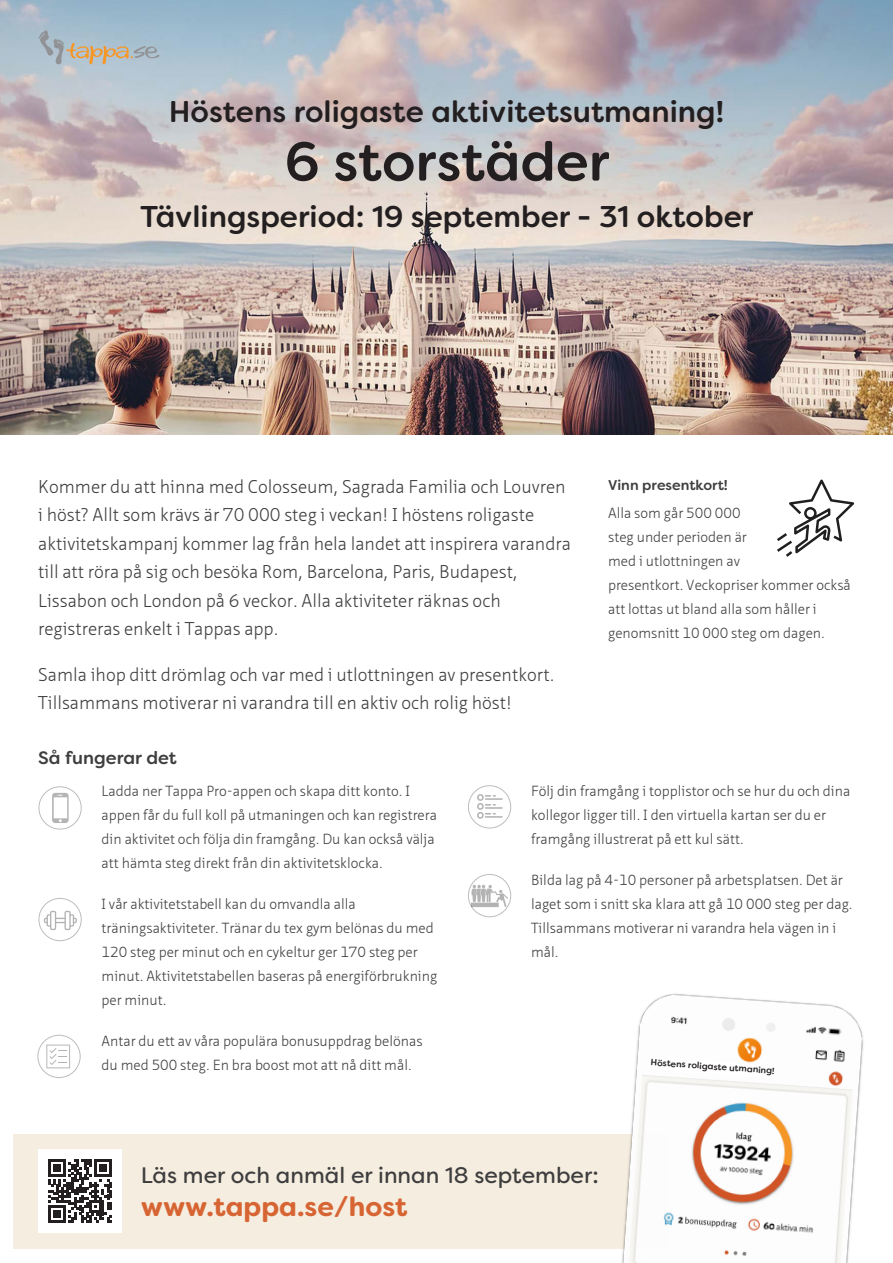
<style>
.page{position:relative;width:893px;height:1263px;background:#fff}
.page>*{position:absolute;margin:0;border:0;box-sizing:border-box;transform-origin:0 0}
.t1{font:500 54.75px "Filson Soft";color:#231f20}
.t2{font:500 30px "Filson Soft";color:#231f20}
.t3{font:700 27px "Filson Soft";color:#d76533}
.t4{font:22.5px "Filson Soft";color:#3e3e3f}
.t5{font:300 18px/28.5px "Neue Sans";color:#3e3e3f}
.t6{font:500 18px "Filson Soft";color:#3e3e3f}
.t7{font:300 14.25px/24px "Neue Sans";color:#3e3e3f}
.t8{font:500 14.25px "Filson Soft";color:#3e3e3f}
.t9{font:500 9px "Filson Soft";color:#231f20}
</style>
<div class="page">
<img style="left:0;top:0;width:893px;height:434px">
<div style="left:14px;top:1134px;width:655px;height:114px;background:#f5eddf"></div>
<svg style="left:52px;top:793px;width:17px;height:30px"></svg>
<div style="left:39px;top:786px;width:43px;height:43px;border:1px solid #bcbdc0;border-radius:50%"></div>
<svg style="left:468px;top:874px;width:43px;height:43px"></svg>
<div style="left:468px;top:874px;width:43px;height:43px;border:1px solid #bcbdc0;border-radius:50%"></div>
<img style="left:472px;top:878px;width:36px;height:36px">
<div style="left:39px;top:898px;width:43px;height:43px;border:1px solid #bcbdc0;border-radius:50%"></div>
<svg style="left:44px;top:911px;width:33px;height:19px"></svg>
<div style="left:37px;top:1035px;width:44px;height:43px;border:1px solid #bcbdc0;border-radius:50%"></div>
<svg style="left:46px;top:1044px;width:24px;height:24px"></svg>
<div style="left:468px;top:785px;width:43px;height:43px;border:1px solid #bcbdc0;border-radius:50%"></div>
<svg style="left:477px;top:794px;width:26px;height:25px"></svg>
<svg style="left:39px;top:30px;width:121px;height:34px"></svg>
<div style="left:38px;top:1149px;width:84px;height:84px;background:#fff"></div>
<svg style="left:48px;top:1159px;width:64px;height:64px"></svg>
<img style="left:620px;top:994px;width:243px;height:269px">
<svg style="left:648px;top:1056px;width:121px;height:22px"></svg>
<svg style="left:777px;top:479px;width:77px;height:78px"></svg>
<p class="t2" style="left:169px;top:93px;width:557px">Höstens roligaste aktivitetsutmaning!</p>
<p class="t1" style="left:285px;top:126px;width:327px">6 storstäder</p>
<p class="t2" style="left:140px;top:197px;width:615px">Tävlingsperiod: 19 september - 31 oktober</p>
<p class="t5" style="left:38px;top:472px;width:534px">Kommer du att hinna med Colosseum, Sagrada Familia och Louvren i höst? Allt som krävs är 70 000 steg i veckan! I höstens roligaste aktivitetskampanj kommer lag från hela landet att inspirera varandra till att röra på sig och besöka Rom, Barcelona, Paris, Budapest, Lissabon och London på 6 veckor. Alla aktiviteter räknas och registreras enkelt i Tappas app.</p>
<p class="t5" style="left:38px;top:660px;width:518px">Samla ihop ditt drömlag och var med i utlottningen av presentkort.<br>Tillsammans motiverar ni varandra till en aktiv och rolig höst!</p>
<p class="t8" style="left:608px;top:476px;width:121px">Vinn presentkort!</p>
<p class="t7" style="left:608px;top:501px;width:244px">Alla som går 500 000<br>steg under perioden är<br>med i utlottningen av<br>presentkort. Veckopriser kommer också att lottas ut bland alla som håller i genomsnitt 10 000 steg om dagen.</p>
<p class="t6" style="left:38px;top:746px;width:140px">Så fungerar det</p>
<p class="t7" style="left:102px;top:779px;width:337px">Ladda ner Tappa Pro-appen och skapa ditt konto. I appen får du full koll på utmaningen och kan registrera din aktivitet och följa din framgång. Du kan också välja att hämta steg direkt från din aktivitetsklocka.</p>
<p class="t7" style="left:102px;top:892px;width:337px">I vår aktivitetstabell kan du omvandla alla träningsaktiviteter. Tränar du tex gym belönas du med 120 steg per minut och en cykeltur ger 170 steg per minut. Aktivitetstabellen baseras på energiförbrukning per minut.</p>
<p class="t7" style="left:102px;top:1030px;width:323px">Antar du ett av våra populära bonusuppdrag belönas du med 500 steg. En bra boost mot att nå ditt mål.</p>
<p class="t7" style="left:531px;top:779px;width:321px">Följ din framgång i topplistor och se hur du och dina kollegor ligger till. I den virtuella kartan ser du er framgång illustrerat på ett kul sätt.</p>
<p class="t7" style="left:531px;top:868px;width:323px">Bilda lag på 4-10 personer på arbetsplatsen. Det är laget som i snitt ska klara att gå 10 000 steg per dag.<br>Tillsammans motiverar ni varandra hela vägen in i mål.</p>
<p class="t9" style="left:651px;top:1056px;width:126px;rotate:4deg">Höstens roligaste utmaning!</p>
<p class="t4" style="left:141px;top:1160px;width:459px">Läs mer och anmäl er innan 18 september:</p>
<p class="t3" style="left:141px;top:1189px;width:268px">www.tappa.se/host</p>
</div>
